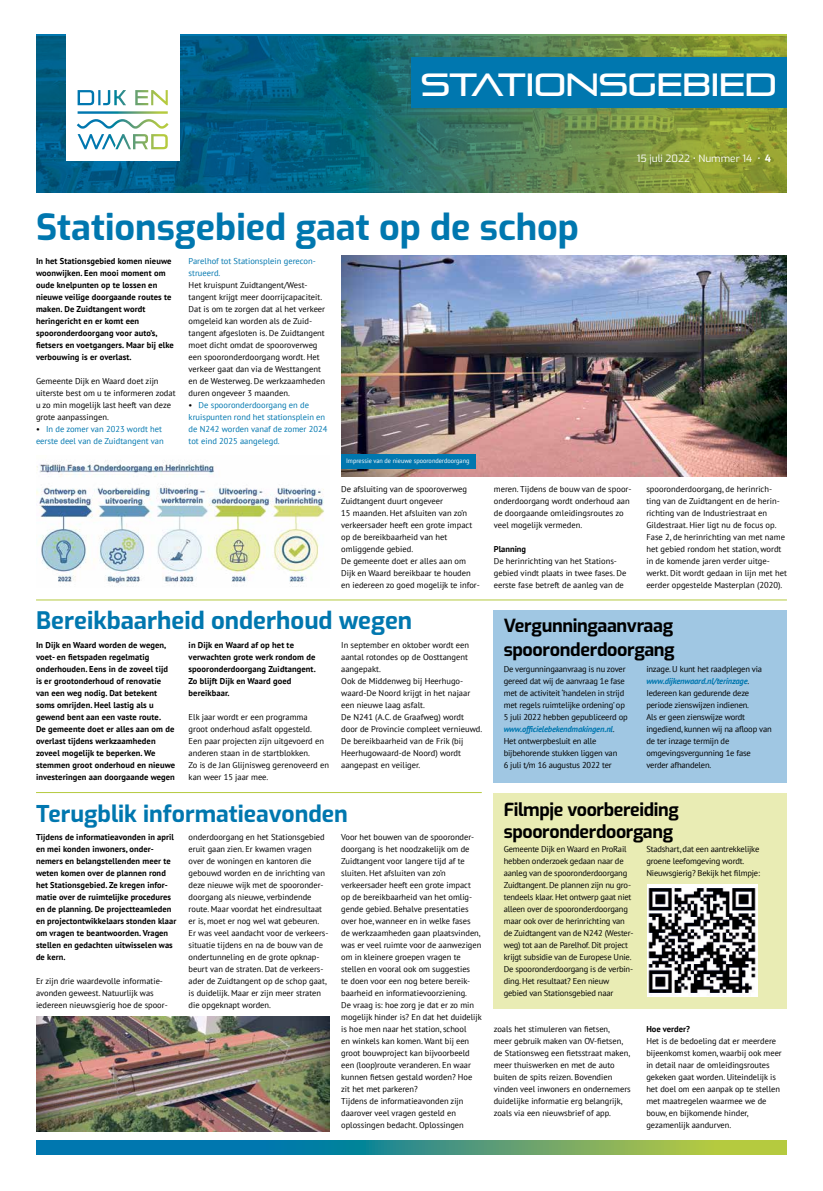
<style>
.page{position:relative;width:823px;height:1191px;background:#fff}
.page>*{position:absolute;margin:0;border:0;box-sizing:border-box;transform-origin:0 0}
.t1{font:700 36px "Exo";color:#0077af}
.t2{font:32px "Pirulen Rg";letter-spacing:-.01em;color:#fff}
.t3{font:700 24px "Exo";color:#0077af}
.t4{font:700 23px "Exo";color:#0077af}
.t5{font:700 18px/21.6px "Exo";letter-spacing:-.02em;color:#000}
.t6{font:10px "Exo";color:#fff}
.t7{font:8.5px/12px "PT Sans";color:#000}
.t8{font:700 8.5px/12px "PT Sans";letter-spacing:.01em;color:#000}
.t9{font:8.5px/12px "PT Sans";letter-spacing:-.02em;color:#000}
.t10{font:8.5px/12px "PT Sans";color:#0077af}
.t11{font:6.5px "PT Sans";color:#fff;scale:.96 1}
.s1{color:#000}
.s2{font-weight:700}
.s3{font-weight:700;font-style:italic;color:#0077af}
</style>
<div class="page">
<svg style="left:36px;top:1140px;width:750px;height:15px;background:#439583"></svg>
<svg style="left:36px;top:35px;width:750px;height:157px;background:#347567"></svg>
<div style="left:66px;top:35px;width:113px;height:126px;background:#fff"></div>
<svg style="left:77px;top:90px;width:91px;height:59px"></svg>
<div style="left:411px;top:57px;width:375px;height:51px;background:#0077af"></div>
<div style="left:493px;top:792px;width:293px;height:216px;background:#e9ecb4"></div>
<img style="left:647px;top:884px;width:109px;height:112px">
<hr style="left:36px;top:792px;width:445px;height:1px;background:#b5ca3f">
<hr style="left:36px;top:599px;width:750px;height:1px;background:#b5ca3f">
<img style="left:36px;top:461px;width:288px;height:123px">
<div style="left:493px;top:610px;width:293px;height:173px;background:#a0c7e3"></div>
<img style="left:36px;top:1016px;width:293px;height:115px">
<img style="left:341px;top:256px;width:445px;height:220px">
<div style="left:341px;top:454px;width:134px;height:14px;background:#0077af"></div>
<h2 class="t2" style="left:420px;top:65px;width:357px">STATIONSGEBIED</h2>
<h1 class="t1" style="left:36px;top:201px;width:544px">Stationsgebied gaat op de schop</h1>
<p class="t8" style="left:36px;top:255px;width:139px">In het Stationsgebied komen nieuwe woonwijken. Een mooi moment om oude knelpunten op te lossen en nieuwe veilige doorgaande routes te maken. De Zuidtangent wordt heringericht en er komt een spooronderdoorgang voor auto’s, fietsers en voetgangers. Maar bij elke verbouwing is er overlast.</p>
<p class="t7" style="left:36px;top:375px;width:141px">Gemeente Dijk en Waard doet zijn uiterste best om u te informeren zodat u zo min mogelijk last heeft van deze grote aanpassingen.</p>
<p class="t10" style="left:36px;top:423px;width:129px"><span class="s1">•</span> In de zomer van 2023 wordt het eerste deel van de Zuidtangent van</p>
<p class="t10" style="left:188px;top:255px;width:128px">Parelhof tot Stationsplein gerecon&shy;strueerd.</p>
<p class="t7" style="left:188px;top:279px;width:138px">Het kruispunt Zuidtangent/West&shy;tangent krijgt meer doorrijcapaciteit.<br>Dat is om te zorgen dat al het verkeer omgeleid kan worden als de Zuid&shy;tangent afgesloten is. De Zuidtangent moet dicht omdat de spooroverweg een spooronderdoorgang wordt. Het verkeer gaat dan via de Westtangent en de Westerweg. De werkzaamheden duren ongeveer 3 maanden.</p>
<p class="t10" style="left:188px;top:399px;width:140px"><span class="s1">•</span> De spooronderdoorgang en de kruispunten rond het stationsplein en de N242 worden vanaf de zomer 2024 tot eind 2025 aangelegd.</p>
<p class="t11" style="left:346px;top:457px;width:130px">Impressie van de nieuwe spooronderdoorgang</p>
<p class="t6" style="left:636px;top:151px;width:135px">15 juli 2022 • Nummer 14 • <span class="s2">4</span></p>
<p class="t7" style="left:341px;top:483px;width:140px">De afsluiting van de spooroverweg<br>Zuidtangent duurt ongeveer<br>15 maanden. Het afsluiten van zo’n verkeersader heeft een grote impact op de bereikbaarheid van het omliggende gebied.<br>De gemeente doet er alles aan om<br>Dijk en Waard bereikbaar te houden en iedereen zo goed mogelijk te infor-</p>
<p class="t7" style="left:493px;top:483px;width:139px">meren. Tijdens de bouw van de spoor&shy;onderdoorgang wordt onderhoud aan de doorgaande omleidingsroutes zo veel mogelijk vermeden.</p>
<p class="t8" style="left:493px;top:543px;width:34px">Planning</p>
<p class="t7" style="left:493px;top:555px;width:134px">De herinrichting van het Stations&shy;gebied vindt plaats in twee fases. De eerste fase betreft de aanleg van de</p>
<p class="t7" style="left:646px;top:483px;width:142px">spooronderdoorgang, de herinrich&shy;ting van de Zuidtangent en de herin&shy;richting van de Industriestraat en Gildestraat. Hier ligt nu de focus op.<br>Fase 2, de herinrichting van met name het gebied rondom het station, wordt in de komende jaren verder uitge&shy;werkt. Dit wordt gedaan in lijn met het eerder opgestelde Masterplan (2020).</p>
<h3 class="t3" style="left:36px;top:603px;width:377px">Bereikbaarheid onderhoud wegen</h3>
<p class="t8" style="left:36px;top:639px;width:140px">In Dijk en Waard worden de wegen, voet- en fietspaden regelmatig onderhouden. Eens in de zoveel tijd is er grootonderhoud of renovatie van een weg nodig. Dat betekent soms omrijden. Heel lastig als u gewend bent aan een vaste route.<br>De gemeente doet er alles aan om de overlast tijdens werkzaamheden zoveel mogelijk te beperken. We stemmen groot onderhoud en nieuwe investeringen aan doorgaande wegen</p>
<p class="t8" style="left:188px;top:639px;width:129px">in Dijk en Waard af op het te verwachten grote werk rondom de spooronderdoorgang Zuidtangent.<br>Zo blijft Dijk en Waard goed bereikbaar.</p>
<p class="t7" style="left:341px;top:639px;width:142px">In september en oktober wordt een aantal rotondes op de Oosttangent aangepakt.<br>Ook de Middenweg bij Heerhugo&shy;waard-De Noord krijgt in het najaar een nieuwe laag asfalt.<br>De N241 (A.C. de Graafweg) wordt door de Provincie compleet vernieuwd.<br>De bereikbaarheid van de Frik (bij<br>Heerhugowaard-de Noord) wordt aangepast en veiliger.</p>
<p class="t7" style="left:188px;top:711px;width:142px">Elk jaar wordt er een programma groot onderhoud asfalt opgesteld.<br>Een paar projecten zijn uitgevoerd en anderen staan in de startblokken.<br>Zo is de Jan Glijnisweg gerenoveerd en kan weer 15 jaar mee.</p>
<h3 class="t4" style="left:36px;top:797px;width:313px">Terugblik informatieavonden</h3>
<p class="t8" style="left:36px;top:831px;width:142px">Tijdens de informatieavonden in april en mei konden inwoners, onder&shy;nemers en belangstellenden meer te weten komen over de plannen rond het Stationsgebied. Ze kregen infor&shy;matie over de ruimtelijke procedures en de planning. De projectteamleden en projectontwikkelaars stonden klaar om vragen te beantwoorden. Vragen stellen en gedachten uitwisselen was de kern.</p>
<p class="t7" style="left:36px;top:975px;width:133px">Er zijn drie waardevolle informatie&shy;avonden geweest. Natuurlijk was iedereen nieuwsgierig hoe de spoor-</p>
<p class="t7" style="left:188px;top:831px;width:141px">onderdoorgang en het Stationsgebied eruit gaan zien. Er kwamen vragen over de woningen en kantoren die gebouwd worden en de inrichting van deze nieuwe wijk met de spooronder&shy;doorgang als nieuwe, verbindende route. Maar voordat het eindresultaat er is, moet er nog wel wat gebeuren.<br>Er was veel aandacht voor de verkeers&shy;situatie tijdens en na de bouw van de ondertunneling en de grote opknap&shy;beurt van de straten. Dat de verkeers&shy;ader de Zuidtangent op de schop gaat, is duidelijk. Maar er zijn meer straten die opgeknapt worden.</p>
<p class="t7" style="left:341px;top:831px;width:142px">Voor het bouwen van de spooronder&shy;doorgang is het noodzakelijk om de Zuidtangent voor langere tijd af te sluiten. Het afsluiten van zo’n verkeersader heeft een grote impact op de bereikbaarheid van het omlig&shy;gende gebied. Behalve presentaties over hoe, wanneer en in welke fases<br>de werkzaamheden gaan plaatsvinden, was er veel ruimte voor de aanwezigen om in kleinere groepen vragen te stellen en vooral ook om suggesties<br>te doen voor een nog betere bereik&shy;baarheid en informatievoorziening.<br>De vraag is: hoe zorg je dat er zo min mogelijk hinder is? En dat het duidelijk is hoe men naar het station, school<br>en winkels kan komen. Want bij een groot bouwproject kan bijvoorbeeld een (loop)route veranderen. En waar kunnen fietsen gestald worden? Hoe zit het met parkeren?<br>Tijdens de informatieavonden zijn daarover veel vragen gesteld en oplossingen bedacht. Oplossingen</p>
<h3 class="t5" style="left:503px;top:612px;width:172px;line-height:24px">Vergunningaanvraag spooronderdoorgang</h3>
<p class="t9" style="left:503px;top:663px;width:125px">De vergunningaanvraag is nu zover gereed dat wij de aanvraag 1e fase met de activiteit ‘handelen in strijd met regels ruimtelijke ordening’ op 5 juli 2022 hebben gepubliceerd op <span class="s3">www.officielebekendmakingen.nl</span>.<br>Het ontwerpbesluit en alle bijbehorende stukken liggen van<br>6 juli t/m 16 augustus 2022 ter</p>
<p class="t9" style="left:646px;top:663px;width:127px">inzage. U kunt het raadplegen via <span class="s3">www.dijkenwaard.nl/terinzage</span>.<br>Iedereen kan gedurende deze periode zienswijzen indienen.<br>Als er geen zienswijze wordt ingediend, kunnen wij na afloop van de ter inzage termijn de omgevingsvergunning 1e fase verder afhandelen.</p>
<h3 class="t5" style="left:503px;top:798px;width:176px">Filmpje voorbereiding spooronderdoorgang</h3>
<p class="t9" style="left:503px;top:843px;width:131px">Gemeente Dijk en Waard en ProRail hebben onderzoek gedaan naar de aanleg van de spooronderdoorgang Zuidtangent. De plannen zijn nu gro&shy;tendeels klaar. Het ontwerp gaat niet alleen over de spooronderdoorgang maar ook over de herinrichting van de Zuidtangent van de N242 (Wester&shy;weg) tot aan de Parelhof. Dit project krijgt subsidie van de Europese Unie.<br>De spooronderdoorgang is de verbin&shy;ding. Het resultaat? Een nieuw gebied van Stationsgebied naar</p>
<p class="t9" style="left:646px;top:843px;width:115px">Stadshart, dat een aantrekkelijke groene leefomgeving wordt.<br>Nieuwsgierig? Bekijk het filmpje:</p>
<p class="t7" style="left:493px;top:1023px;width:138px">zoals het stimuleren van fietsen,<br>meer gebruik maken van OV-fietsen, de Stationsweg een fietsstraat maken, meer thuiswerken en met de auto buiten de spits reizen. Bovendien vinden veel inwoners en ondernemers duidelijke informatie erg belangrijk, zoals via een nieuwsbrief of app.</p>
<p class="t8" style="left:646px;top:1023px;width:45px">Hoe verder?</p>
<p class="t7" style="left:646px;top:1035px;width:137px">Het is de bedoeling dat er meerdere bijeenkomst komen, waarbij ook meer in detail naar de omleidingsroutes gekeken gaat worden. Uiteindelijk is het doel om een aanpak op te stellen met maatregelen waarmee we de bouw, en bijkomende hinder, gezamenlijk aandurven.</p>
</div>
